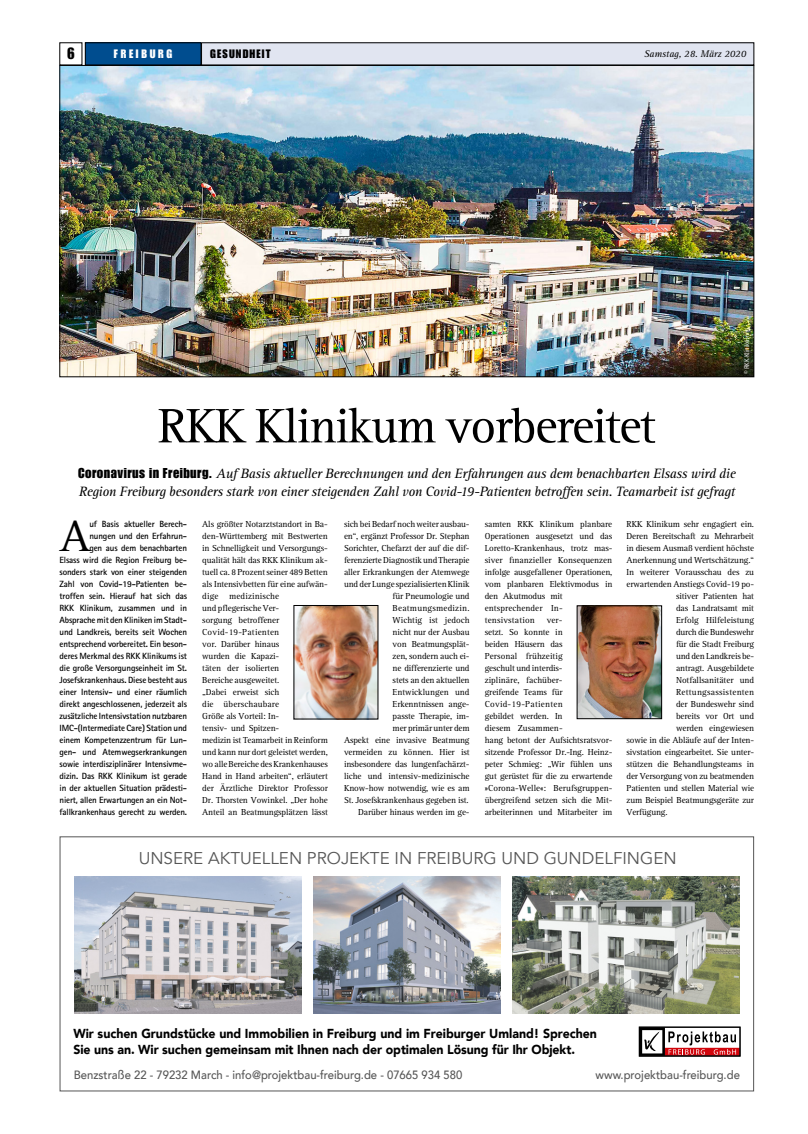
<style>
.page{position:relative;width:808px;height:1134px;background:#fff}
.page>*{position:absolute;margin:0;border:0;box-sizing:border-box;transform-origin:0 0}
.t1{font:50px "Rotis Serif Std";letter-spacing:-.03em;color:#000}
.t2{font:45px "Rotis Serif Std";color:#000}
.t3{font:17px "Avenir";color:#565656}
.t4{font:16px "Impact LT Std";color:#000}
.t5{font:italic 14px/18px "Rotis Serif Std";letter-spacing:-.02em;color:#000}
.t6{font:900 13px/16px "Avenir";letter-spacing:-.005em;color:#000;scale:.95 1}
.t7{font:500 12px "Avenir";color:#565656;scale:.94 1}
.t8{font:12px "Impact LT Std";letter-spacing:.095em;color:#000}
.t9{font:12px "Impact LT Std";letter-spacing:.23em;color:#fff}
.t10{font:italic 10px "Rotis Serif Std";letter-spacing:-.005em;color:#000}
.t11{font:9px/12px "Rotis Serif Std";letter-spacing:-.015em;color:#000}
.t12{font:700 9px/12px "Rotis Sans Serif Std";letter-spacing:-.015em;color:#000;text-align:right}
.t13{font:9px "Rotis Serif Std";letter-spacing:.025em;color:#000}
.t14{font:7px "Rotis Sans Serif Std";letter-spacing:-.015em;color:#fff}
.s1{font-family:"Impact LT Std";font-style:normal}
</style>
<div class="page">
<img style="left:62px;top:67px;width:690px;height:308px">
<div style="left:60px;top:836px;width:694px;height:255px;border:1px solid #565656"></div>
<img style="left:512px;top:876px;width:227px;height:137px">
<img style="left:313px;top:876px;width:187px;height:137px">
<img style="left:74px;top:876px;width:227px;height:137px">
<svg style="left:641px;top:1029px;width:97px;height:25px"></svg>
<div style="left:639px;top:1027px;width:101px;height:29px;border:1px solid #000"></div>
<img style="left:295px;top:607px;width:81px;height:110px">
<img style="left:579px;top:607px;width:81px;height:110px">
<div style="left:577px;top:605px;width:85px;height:114px;border:1px solid #000"></div>
<div style="left:85px;top:43px;width:116px;height:22px;background:#004d8f"></div>
<div style="left:202px;top:43px;width:552px;height:22px;background:#e1e5f1"></div>
<h3 class="t4" style="left:67px;top:44px;width:9px">6</h3>
<h3 class="t9" style="left:114px;top:47px;width:60px">FREIBURG</h3>
<h3 class="t8" style="left:210px;top:47px;width:62px">GESUNDHEIT</h3>
<p class="t10" style="left:644px;top:48px;width:104px">Samstag, 28. März 2020</p>
<p class="t14" style="left:742px;top:374px;width:42px;rotate:-90deg">© RKK Klinikum</p>
<h1 class="t1" style="left:158px;top:397px;width:499px">RKK Klinikum vorbereitet</h1>
<p class="t5" style="left:78px;top:465px;width:659px"><span class="s1">Coronavirus in Freiburg.</span> Auf Basis aktueller Berechnungen und den Erfahrungen aus dem benachbarten Elsass wird die<br>Region Freiburg besonders stark von einer steigenden Zahl von Covid-19-Patienten betroffen sein. Teamarbeit ist gefragt</p>
<p class="t11" style="left:344px;top:518px;width:127px;text-align:right">sich bei Bedarf noch weiter ausbau&shy;en“, ergänzt Professor Dr. Stephan<br>Sorichter, Chefarzt der auf die dif&shy;ferenzierte Diagnostik und Therapie aller Erkrankungen der Atemwege und der Lunge spezialisierten Klinik für Pneumologie und<br>Beatmungsmedizin.<br>Wichtig ist jedoch<br>nicht nur der Ausbau<br>von Beatmungsplät-<br>zen, sondern auch ei-<br>ne differenzierte und<br>stets an den aktuellen<br>Entwicklungen und<br>Erkenntnissen ange-<br>passte Therapie, im-<br>mer primär unter dem<br>Aspekt eine invasive Beatmung vermeiden zu können. Hier ist insbesondere das lungenfachärzt&shy;liche und intensiv-medizinische<br>Know-how notwendig, wie es am<br>St. Josefskrankenhaus gegeben ist.<br>Darüber hinaus werden im ge-</p>
<p class="t11" style="left:626px;top:518px;width:129px">RKK Klinikum sehr engagiert ein.</p>
<h2 class="t2" style="left:60px;top:510px;width:32px">A</h2>
<p class="t12" style="left:60px;top:518px;width:129px">uf Basis aktueller Berech-<br>nungen und den Erfahrun-<br>gen aus dem benachbarten<br>Elsass wird die Region Freiburg be&shy;sonders stark von einer steigenden Zahl von Covid-19-Patienten be&shy;troffen sein. Hierauf hat sich das RKK Klinikum, zusammen und in Absprache mit den Kliniken im Stadt&shy;und Landkreis, bereits seit Wochen entsprechend vorbereitet. Ein beson&shy;deres Merkmal des RKK Klinikums ist die große Versorgungseinheit im St.<br>Josefskrankenhaus. Diese besteht aus einer Intensiv- und einer räumlich direkt angeschlossenen, jederzeit als zusätzliche Intensivstation nutzbaren IMC-(Intermediate Care) Station und einem Kompetenzzentrum für Lun&shy;gen- und Atemwegserkrankungen sowie interdisziplinärer Intensivme&shy;dizin. Das RKK Klinikum ist gerade in der aktuellen Situation prädesti&shy;niert, allen Erwartungen an ein Not&shy;fallkrankenhaus gerecht zu werden.</p>
<p class="t11" style="left:202px;top:518px;width:127px">Als größter Notarztstandort in Ba&shy;den-Württemberg mit Bestwerten in Schnelligkeit und Versorgungs&shy;qualität hält das RKK Klinikum ak&shy;tuell ca. 8 Prozent seiner 489 Betten als Intensivbetten für eine aufwän&shy;dige medizinische<br>und pflegerische Ver-<br>sorgung betroffener<br>Covid-19-Patienten<br>vor. Darüber hinaus<br>wurden die Kapazi-<br>täten der isolierten<br>Bereiche ausgeweitet.<br>„Dabei erweist sich<br>die überschaubare<br>Größe als Vorteil: In-<br>tensiv- und Spitzen-<br>medizin ist Teamarbeit in Reinform und kann nur dort geleistet werden, wo alle Bereiche des Krankenhauses<br>Hand in Hand arbeiten“, erläutert der Ärztliche Direktor Professor<br>Dr. Thorsten Vowinkel. „Der hohe<br>Anteil an Beatmungsplätzen lässt</p>
<p class="t11" style="left:485px;top:518px;width:129px">samten RKK Klinikum planbare<br>Operationen ausgesetzt und das<br>Loretto-Krankenhaus, trotz mas&shy;siver finanzieller Konsequenzen infolge ausgefallener Operationen, vom planbaren Elektivmodus in den Akutmodus mit entsprechender In&shy;tensivstation</p>
<p class="t11" style="left:626px;top:530px;width:129px">Deren Bereitschaft zu Mehrarbeit</p>
<p class="t11" style="left:626px;top:542px;width:129px">in diesem Ausmaß verdient höchste</p>
<p class="t11" style="left:626px;top:554px;width:129px">Anerkennung und Wertschätzung.“</p>
<p class="t11" style="left:626px;top:566px;width:129px">In weiterer Vorausschau des zu</p>
<p class="t11" style="left:626px;top:578px;width:129px">erwartenden Anstiegs Covid-19 po-</p>
<p class="t11" style="left:676px;top:590px;width:80px">sitiver Patienten hat</p>
<p class="t11" style="left:676px;top:602px;width:80px">das Landratsamt mit</p>
<p class="t11" style="left:676px;top:614px;width:79px">Erfolg Hilfeleistung</p>
<p class="t11" style="left:676px;top:626px;width:80px">durch die Bundeswehr</p>
<p class="t11" style="left:676px;top:638px;width:80px">für die Stadt Freiburg</p>
<p class="t11" style="left:676px;top:650px;width:79px">und den Landkreis be-</p>
<p class="t11" style="left:676px;top:662px;width:80px">antragt. Ausgebildete</p>
<p class="t11" style="left:676px;top:674px;width:80px">Notfallsanitäter und</p>
<p class="t13" style="left:676px;top:686px;width:80px">Rettungsassistenten</p>
<p class="t11" style="left:676px;top:698px;width:80px">der Bundeswehr sind</p>
<p class="t11" style="left:676px;top:710px;width:80px">bereits vor Ort und</p>
<p class="t11" style="left:676px;top:722px;width:80px">werden eingewiesen</p>
<p class="t11" style="left:626px;top:734px;width:129px">sowie in die Abläufe auf der Inten-</p>
<p class="t11" style="left:626px;top:746px;width:129px">sivstation eingearbeitet. Sie unter-</p>
<p class="t11" style="left:626px;top:758px;width:129px">stützen die Behandlungsteams in</p>
<p class="t11" style="left:626px;top:770px;width:129px">der Versorgung von zu beatmenden</p>
<p class="t11" style="left:626px;top:782px;width:129px">Patienten und stellen Material wie</p>
<p class="t11" style="left:626px;top:794px;width:129px">zum Beispiel Beatmungsgeräte zur</p>
<p class="t11" style="left:626px;top:806px;width:43px">Verfügung.</p>
<p class="t11" style="left:485px;top:614px;width:129px;text-indent:62px">ver-<br>setzt. So konnte in<br>beiden Häusern das<br>Personal frühzeitig<br>geschult und interdis-<br>ziplinäre, fachüber-<br>greifende Teams für<br>Covid-19-Patienten<br>gebildet werden. In<br>diesem Zusammen-<br>hang betont der Aufsichtsratsvor&shy;sitzende Professor Dr.-Ing. Heinz&shy;peter Schmieg: „Wir fühlen uns gut gerüstet für die zu erwartende »Corona-Welle«: Berufsgruppen&shy;übergreifend setzen sich die Mit&shy;arbeiterinnen und Mitarbeiter im</p>
<h3 class="t3" style="left:139px;top:847px;width:539px">UNSERE AKTUELLEN PROJEKTE IN FREIBURG UND GUNDELFINGEN</h3>
<h3 class="t6" style="left:73px;top:1025px;width:553px">Wir suchen Grundstücke und Immobilien in Freiburg und im Freiburger Umland! Sprechen<br>Sie uns an. Wir suchen gemeinsam mit Ihnen nach der optimalen Lösung für Ihr Objekt.</h3>
<h3 class="t7" style="left:74px;top:1064px;width:415px">Benzstraße 22 - 79232 March - info@projektbau-freiburg.de - 07665 934 580</h3>
<h3 class="t7" style="left:595px;top:1064px;width:155px">www.projektbau-freiburg.de</h3>
</div>
